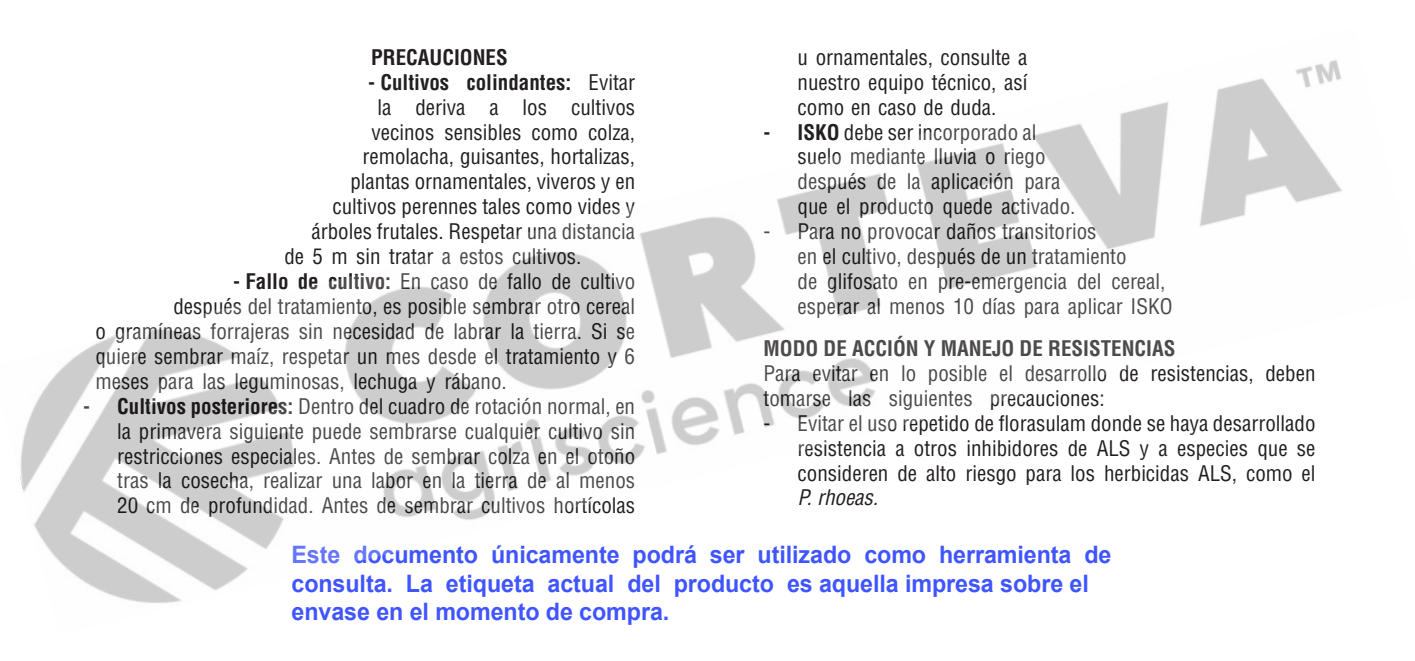
<style>
.page{position:relative;width:1415px;height:661px;background:#fff}
.page>*{position:absolute;margin:0;border:0;box-sizing:border-box;transform-origin:0 0}
.t1{font:700 24px/28.8px "Arial";letter-spacing:-.005em;color:#4055ff}
.t2{font:condensed 21px/24.9px "Helvetica LT Std";color:#231f20;text-align:justify}
.t3{font:700 condensed 21px "Helvetica LT Std";color:#231f20}
.s1{font-weight:400}
.s2{font-weight:700}
.s3{font-style:italic}
</style>
<div class="page">
<img style="left:20px;top:60px;width:1322px;height:544px">
<p class="t3" style="left:371px;top:44px;width:138px">PRECAUCIONES</p>
<p class="t3" style="left:368px;top:69px;width:268px">- Cultivos colindantes: <span class="s1">Evitar</span></p>
<p class="t2" style="left:377px;top:94px;width:259px">la deriva a los cultivos</p>
<p class="t2" style="left:371px;top:119px;width:265px">vecinos sensibles como colza,</p>
<p class="t2" style="left:362px;top:144px;width:274px">remolacha, guisantes, hortalizas,</p>
<p class="t2" style="left:350px;top:169px;width:286px">plantas ornamentales, viveros y en</p>
<p class="t2" style="left:332px;top:194px;width:304px">cultivos perennes tales como vides y</p>
<p class="t2" style="left:311px;top:219px;width:325px">árboles frutales. Respetar una distancia</p>
<p class="t2" style="left:284px;top:244px;width:298px">de 5 m sin tratar a estos cultivos.</p>
<p class="t2" style="left:233px;top:269px;width:404px"><span class="s2">- Fallo de cultivo:</span> En caso de fallo de cultivo</p>
<p class="t2" style="left:173px;top:294px;width:463px">después del tratamiento, es posible sembrar otro cereal</p>
<p class="t2" style="left:95px;top:318px;width:541px">o gramíneas forrajeras sin necesidad de labrar la tierra. Si se</p>
<p class="t2" style="left:95px;top:343px;width:541px">quiere sembrar maíz, respetar un mes desde el tratamiento y 6</p>
<p class="t2" style="left:95px;top:368px;width:413px">meses para las leguminosas, lechuga y rábano.</p>
<p class="t2" style="left:117px;top:393px;width:520px;text-indent:-34px"><span class="s2">- Cultivos posteriores:</span> Dentro del cuadro de rotación normal, en la primavera siguiente puede sembrarse cualquier cultivo sin restricciones especiales. Antes de sembrar colza en el otoño tras la cosecha, realizar una labor en la tierra de al menos 20 cm de profundidad. Antes de sembrar cultivos hortícolas</p>
<p class="t2" style="left:797px;top:45px;width:231px">u ornamentales, consulte a nuestro equipo técnico, así como en caso de duda.</p>
<p class="t2" style="left:797px;top:119px;width:280px;text-align:left;text-indent:-34px"><span class="s2">- ISKO</span> debe ser incorporado al suelo mediante lluvia o riego después de la aplicación para que el producto quede activado.</p>
<p class="t2" style="left:797px;top:219px;width:377px;text-align:left;text-indent:-34px">- Para no provocar daños transitorios<br>en el cultivo, después de un tratamiento<br>de glifosato en pre-emergencia del cereal, esperar al menos 10 días para aplicar ISKO</p>
<p class="t3" style="left:763px;top:335px;width:413px">MODO DE ACCIÓN Y MANEJO DE RESISTENCIAS</p>
<p class="t2" style="left:763px;top:360px;width:554px">Para evitar en lo posible el desarrollo de resistencias, deben tomarse las siguientes precauciones:</p>
<p class="t2" style="left:797px;top:410px;width:520px;text-indent:-34px">- Evitar el uso repetido de florasulam donde se haya desarrollado resistencia a otros inhibidores de ALS y a especies que se consideren de alto riesgo para los herbicidas ALS, como el <span class="s3">P. rhoeas.</span></p>
<p class="t1" style="left:291px;top:540px;width:821px">Este documento únicamente podrá ser utilizado como herramienta de consulta. La etiqueta actual del producto es aquella impresa sobre el envase en el momento de compra.</p>
</div>
